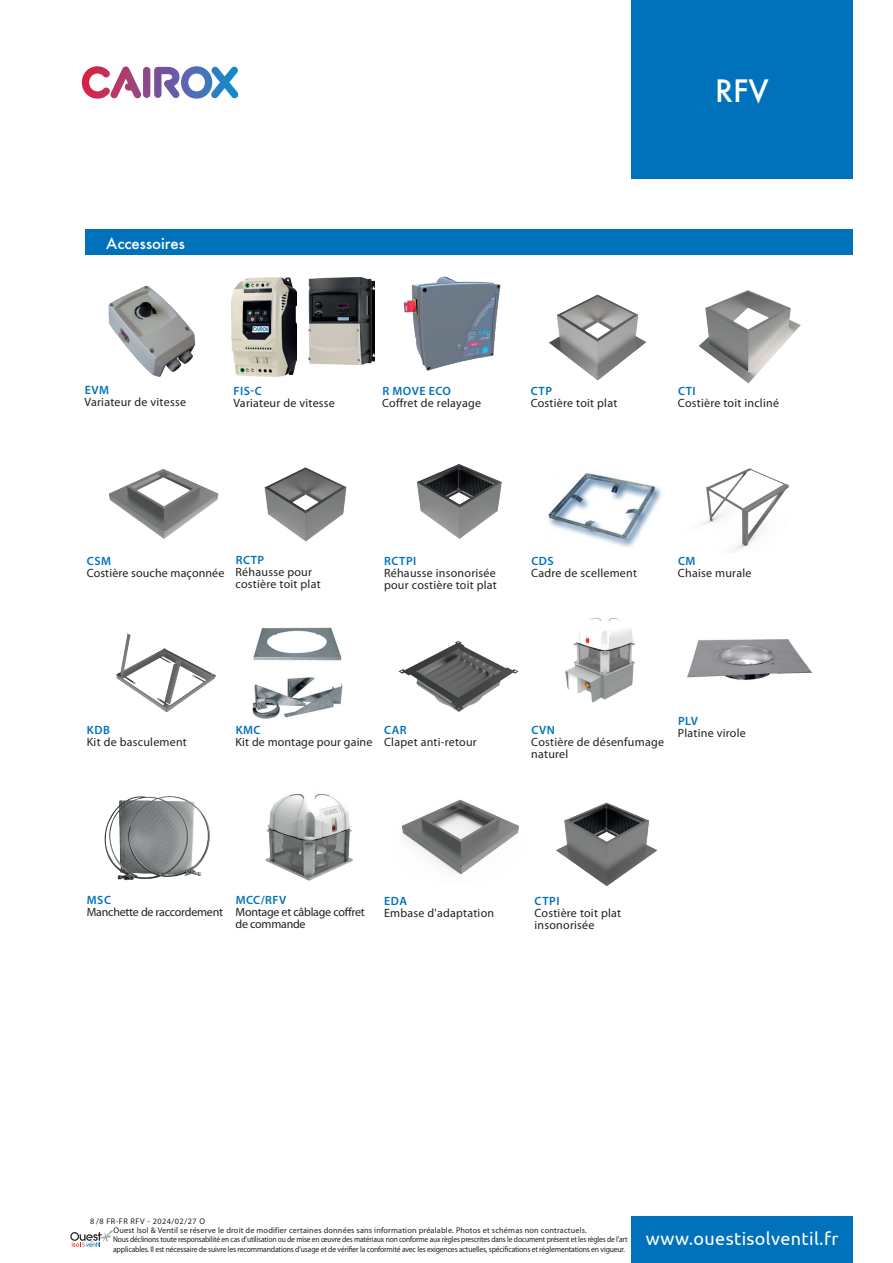
<style>
.page{position:relative;width:893px;height:1263px;background:#fff}
.page>*{position:absolute;margin:0;border:0;box-sizing:border-box;transform-origin:0 0}
.t1{font:500 30px "Futura";color:#fff}
.t2{font:500 15px "Futura";color:#fff}
.t3{font:12px/12px "Myriad Pro";letter-spacing:.02em;color:#231f20}
.t4{font:600 12px "Myriad Pro";letter-spacing:.04em;color:#0072bc}
.t5{font:12px/12px "Myriad Pro";letter-spacing:-.02em;color:#231f20}
.t6{font:8.25px/9.9px "Myriad Pro";letter-spacing:-.02em;color:#231f20;scale:.91 1}
.t7{font:8.25px "Myriad Pro";letter-spacing:.02em;color:#231f20}
.t8{font:8.25px "Myriad Pro";letter-spacing:.06em;color:#231f20}
.s1{font-family:"Ubuntu";font-size:18px;color:#fff}
</style>
<div class="page">
<div style="left:631px;top:1216px;width:222px;height:47px;background:#0072bc"></div>
<div style="left:631px;top:0;width:222px;height:179px;background:#0072bc"></div>
<div style="left:143px;top:67px;width:7px;height:31px;background:#8e4989;border-radius:4px"></div>
<svg style="left:154px;top:66px;width:85px;height:33px"></svg>
<svg style="left:82px;top:66px;width:60px;height:33px"></svg>
<svg style="left:70px;top:1230px;width:43px;height:17px"></svg>
<div style="left:85px;top:230px;width:768px;height:25px;background:#0072bc"></div>
<img style="left:549px;top:294px;width:98px;height:87px">
<img style="left:699px;top:290px;width:102px;height:94px">
<img style="left:703px;top:468px;width:86px;height:82px">
<img style="left:116px;top:632px;width:100px;height:81px">
<img style="left:109px;top:469px;width:110px;height:70px">
<img style="left:264px;top:467px;width:83px;height:75px">
<img style="left:252px;top:627px;width:91px;height:92px">
<img style="left:104px;top:796px;width:106px;height:85px">
<img style="left:398px;top:640px;width:121px;height:72px">
<img style="left:565px;top:618px;width:71px;height:85px">
<img style="left:687px;top:639px;width:125px;height:41px">
<img style="left:556px;top:802px;width:102px;height:84px">
<img style="left:416px;top:464px;width:86px;height:75px">
<img style="left:548px;top:473px;width:114px;height:74px">
<img style="left:401px;top:799px;width:119px;height:76px">
<img style="left:265px;top:793px;width:88px;height:88px">
<img style="left:309px;top:278px;width:65px;height:86px">
<img style="left:232px;top:278px;width:64px;height:98px">
<img style="left:108px;top:285px;width:88px;height:92px">
<img style="left:403px;top:276px;width:98px;height:94px">
<div style="left:454px;top:288px;width:19px;height:7px;background:#6d7985"></div>
<p class="t2" style="left:106px;top:233px;width:80px">Accessoires</p>
<p class="t4" style="left:85px;top:383px;width:26px">EVM</p>
<p class="t3" style="left:85px;top:396px;width:103px">Variateur de vitesse</p>
<p class="t4" style="left:234px;top:383px;width:30px">FIS-C</p>
<p class="t3" style="left:233px;top:397px;width:103px">Variateur de vitesse</p>
<p class="t4" style="left:382px;top:383px;width:70px">R MOVE ECO</p>
<p class="t3" style="left:382px;top:396px;width:100px">Coffret de relayage</p>
<p class="t4" style="left:531px;top:383px;width:23px">CTP</p>
<p class="t3" style="left:531px;top:396px;width:88px">Costière toit plat</p>
<h1 class="t1" style="left:715px;top:70px;width:55px">RFV</h1>
<p class="t4" style="left:678px;top:383px;width:19px">CTI</p>
<p class="t3" style="left:678px;top:396px;width:103px">Costière toit incliné</p>
<p class="t4" style="left:87px;top:553px;width:26px">CSM</p>
<p class="t3" style="left:87px;top:566px;width:139px">Costière souche maçonnée</p>
<p class="t4" style="left:236px;top:552px;width:30px">RCTP</p>
<p class="t3" style="left:236px;top:566px;width:87px">Réhausse pour costière toit plat</p>
<p class="t4" style="left:384px;top:553px;width:34px">RCTPI</p>
<p class="t3" style="left:384px;top:566px;width:114px">Réhausse insonorisée pour costière toit plat</p>
<p class="t4" style="left:531px;top:553px;width:24px">CDS</p>
<p class="t3" style="left:531px;top:566px;width:107px">Cadre de scellement</p>
<p class="t4" style="left:678px;top:553px;width:19px">CM</p>
<p class="t3" style="left:678px;top:566px;width:75px">Chaise murale</p>
<p class="t4" style="left:87px;top:723px;width:25px">KDB</p>
<p class="t3" style="left:87px;top:736px;width:102px">Kit de basculement</p>
<p class="t4" style="left:236px;top:723px;width:26px">KMC</p>
<p class="t3" style="left:236px;top:736px;width:138px">Kit de montage pour gaine</p>
<p class="t4" style="left:384px;top:723px;width:24px">CAR</p>
<p class="t3" style="left:384px;top:736px;width:94px">Clapet anti-retour</p>
<p class="t4" style="left:531px;top:722px;width:25px">CVN</p>
<p class="t3" style="left:531px;top:736px;width:134px">Costière de désenfumage naturel</p>
<p class="t4" style="left:678px;top:714px;width:22px">PLV</p>
<p class="t3" style="left:678px;top:727px;width:69px">Platine virole</p>
<p class="t4" style="left:87px;top:892px;width:26px">MSC</p>
<p class="t5" style="left:87px;top:906px;width:138px">Manchette de raccordement</p>
<p class="t4" style="left:236px;top:893px;width:52px">MCC/RFV</p>
<p class="t5" style="left:236px;top:906px;width:131px">Montage et câblage coffret de commande</p>
<p class="t4" style="left:384px;top:893px;width:24px">EDA</p>
<p class="t3" style="left:384px;top:906px;width:112px">Embase d'adaptation</p>
<p class="t4" style="left:535px;top:893px;width:26px">CTPI</p>
<p class="t3" style="left:534px;top:906px;width:88px">Costière toit plat insonorisée</p>
<p class="t8" style="left:90px;top:1216px;width:116px">8/8 FR-FR RFV - 2024/02/27 O</p>
<p class="t6" style="left:113px;top:1234px;width:798px">Nous déclinons toute responsabilité en cas d’utilisation ou de mise en œuvre des matériaux non conforme aux règles prescrites dans le document présent et les règles de l’art <span class="s1">www.ouestisolventil.fr </span>applicables. Il est nécessaire de suivre les recommandations d’usage et de vérifier la conformité avec les exigences actuelles, spécifications et réglementations en vigueur.</p>
<p class="t7" style="left:114px;top:1225px;width:475px">Ouest Isol &amp; Ventil se réserve le droit de modifier certaines données sans information préalable. Photos et schémas non contractuels.</p>
</div>
